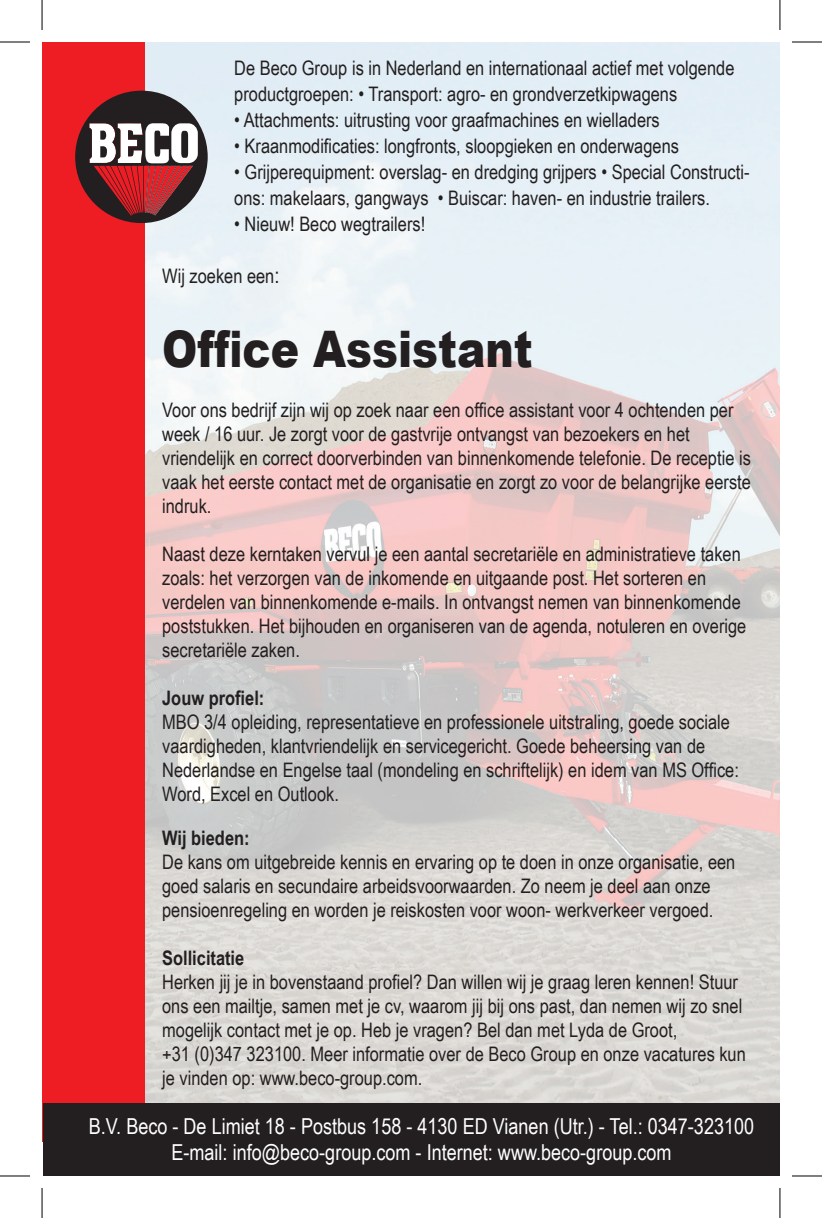
<style>
.page{position:relative;width:822px;height:1218px;background:#fff}
.page>*{position:absolute;margin:0;border:0;box-sizing:border-box;transform-origin:0 0}
.t1{font:900 50.4px "Arial";color:#231f20;scale:.84 1}
.t2{font:22px/26.4px "Arial Narrow";color:#fff;text-align:center}
.t3{font:20px/24px "Arial Narrow";color:#231f20}
.t4{font:700 20px "Arial Narrow";color:#231f20}
.s1{font-size:22px}
</style>
<div class="page">
<img style="left:144px;top:42px;width:635px;height:1062px">
<div style="left:42px;top:42px;width:102px;height:1100px;background:#ee1d23"></div>
<svg style="left:75px;top:91px;width:132px;height:132px"></svg>
<div style="left:43px;top:1104px;width:736px;height:72px;background:#231f20"></div>
<hr style="left:0;top:42px;width:30px;height:1px;background:#000">
<hr style="left:791px;top:42px;width:30px;height:1px;background:#000">
<hr style="left:0;top:1176px;width:30px;height:1px;background:#000">
<hr style="left:791px;top:1176px;width:30px;height:1px;background:#000">
<hr style="left:42px;top:0;width:1px;height:30px;background:#000">
<hr style="left:42px;top:1188px;width:1px;height:30px;background:#000">
<hr style="left:779px;top:0;width:1px;height:30px;background:#000">
<hr style="left:779px;top:1188px;width:1px;height:30px;background:#000">
<p class="t3" style="left:234px;top:54px;width:501px;line-height:26px">De Beco Group is in Nederland en internationaal actief met volgende productgroepen: • Transport: agro- en grondverzetkipwagens</p>
<p class="t3" style="left:234px;top:107px;width:427px">• Attachments: uitrusting voor graafmachines en wielladers</p>
<p class="t3" style="left:234px;top:133px;width:446px">• Kraanmodificaties: longfronts, sloopgieken en onderwagens</p>
<p class="t3" style="left:234px;top:158px;width:516px;line-height:26px">• Grijperequipment: overslag- en dredging grijpers • Special Constructi&shy;ons: makelaars, gangways • Buiscar: haven- en industrie trailers.</p>
<p class="t3" style="left:234px;top:211px;width:192px">• Nieuw! Beco wegtrailers!</p>
<p class="t3" style="left:162px;top:263px;width:119px">Wij zoeken een<span class="s1">:</span></p>
<h1 class="t1" style="left:162px;top:312px;width:442px">Office Assistant</h1>
<p class="t3" style="left:162px;top:397px;width:590px">Voor ons bedrijf zijn wij op zoek naar een office assistant voor 4 ochtenden per week / 16 uur. Je zorgt voor de gastvrije ontvangst van bezoekers en het vriendelijk en correct doorverbinden van binnenkomende telefonie. De receptie is vaak het eerste contact met de organisatie en zorgt zo voor de belangrijke eerste indruk.</p>
<p class="t3" style="left:162px;top:541px;width:585px">Naast deze kerntaken vervul je een aantal secretariële en administratieve taken zoals: het verzorgen van de inkomende en uitgaande post. Het sorteren en verdelen van binnenkomende e-mails. In ontvangst nemen van binnenkomende poststukken. Het bijhouden en organiseren van de agenda, notuleren en overige secretariële zaken.</p>
<p class="t4" style="left:162px;top:683px;width:104px">Jouw profiel:</p>
<p class="t3" style="left:162px;top:709px;width:578px">MBO 3/4 opleiding, representatieve en professionele uitstraling, goede sociale vaardigheden, klantvriendelijk en servicegericht. Goede beheersing van de Nederlandse en Engelse taal (mondeling en schriftelijk) en idem van MS Office:<br>Word, Excel en Outlook.</p>
<p class="t4" style="left:162px;top:823px;width:89px">Wij bieden:</p>
<p class="t3" style="left:162px;top:849px;width:574px">De kans om uitgebreide kennis en ervaring op te doen in onze organisatie, een goed salaris en secundaire arbeidsvoorwaarden. Zo neem je deel aan onze pensioenregeling en worden je reiskosten voor woon- werkverkeer vergoed.</p>
<p class="t4" style="left:162px;top:943px;width:84px">Sollicitatie</p>
<p class="t3" style="left:162px;top:969px;width:585px">Herken jij je in bovenstaand profiel? Dan willen wij je graag leren kennen! Stuur ons een mailtje, samen met je cv, waarom jij bij ons past, dan nemen wij zo snel mogelijk contact met je op. Heb je vragen? Bel dan met Lyda de Groot,<br>+31 (0)347 323100. Meer informatie over de Beco Group en onze vacatures kun je vinden op: www.beco-group.com.</p>
<p class="t2" style="left:89px;top:1112px;width:666px">B.V. Beco - De Limiet 18 - Postbus 158 - 4130 ED Vianen (Utr.) - Tel.: 0347-323100<br>E-mail: info@beco-group.com - Internet: www.beco-group.com</p>
</div>
